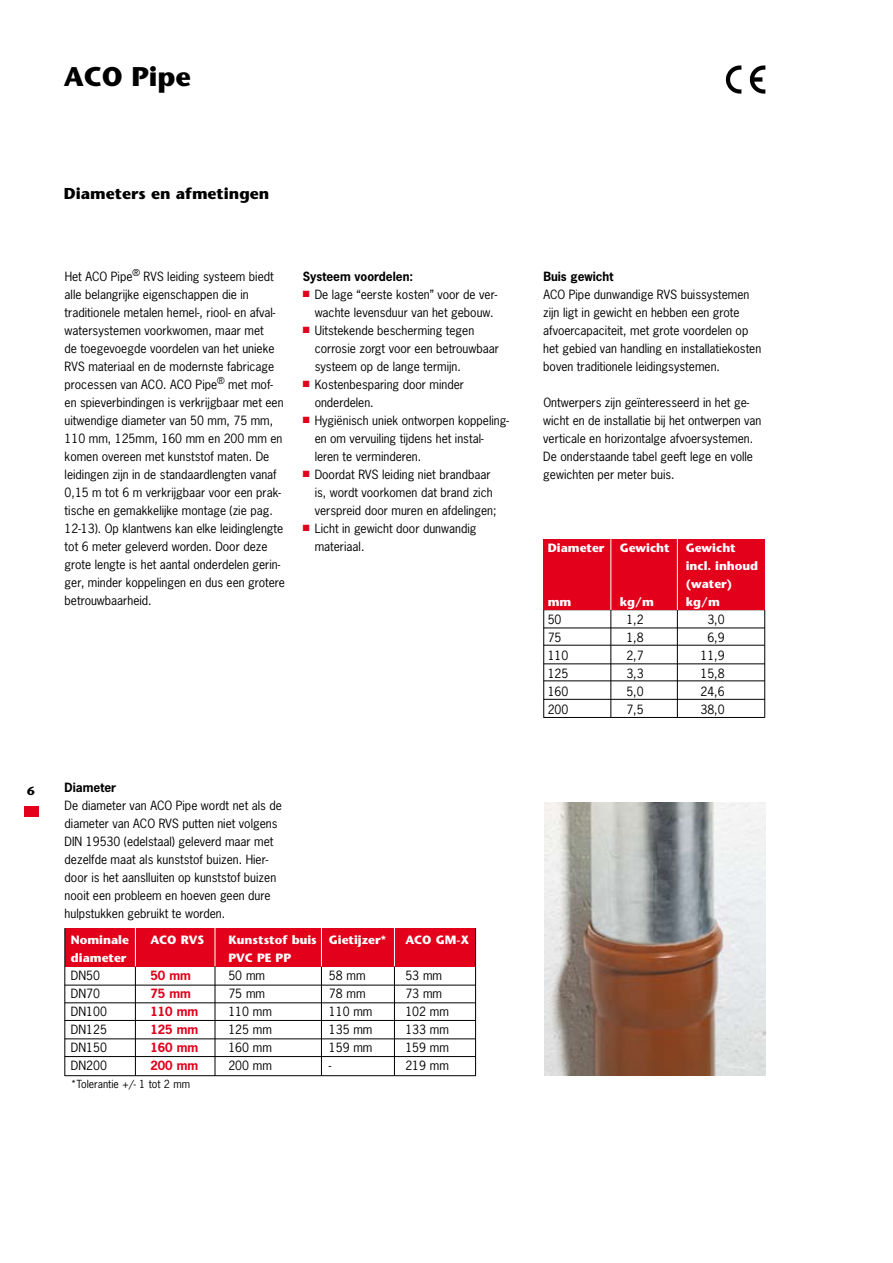
<style>
.page{position:relative;width:893px;height:1263px;background:#fff}
.page>*{position:absolute;margin:0;border:0;box-sizing:border-box;transform-origin:0 0}
.t1{font:700 27px "Stone Sans";color:#000}
.t2{font:700 15.75px "Stone Sans";color:#000}
.t3{font:12px/18px "News Gothic Std";color:#000}
.t4{font:700 12px/18px "Stone Sans";color:#fff}
.t5{font:700 12px "News Gothic Std";color:#000}
.t6{font:700 12px "News Gothic Std";color:#e2001a}
.t7{font:700 12px "Stone Sans";color:#000}
.t8{font:10.5px "News Gothic Std";color:#000}
.s1{color:#e2001a}
</style>
<div class="page">
<svg style="left:750px;top:65px;width:15px;height:29px"></svg>
<svg style="left:726px;top:65px;width:15px;height:29px"></svg>
<div style="left:65px;top:928px;width:410px;height:38px;background:#e2001a"></div>
<hr style="left:65px;top:985px;width:411px;height:1px;background:#000">
<hr style="left:543px;top:717px;width:222px;height:1px;background:#000">
<hr style="left:543px;top:699px;width:222px;height:1px;background:#000">
<hr style="left:543px;top:681px;width:222px;height:1px;background:#000">
<hr style="left:543px;top:664px;width:222px;height:1px;background:#000">
<hr style="left:543px;top:645px;width:222px;height:1px;background:#000">
<hr style="left:543px;top:628px;width:222px;height:1px;background:#000">
<hr style="left:543px;top:609px;width:222px;height:1px;background:#000">
<hr style="left:65px;top:1002px;width:411px;height:1px;background:#000">
<hr style="left:65px;top:1020px;width:411px;height:1px;background:#000">
<hr style="left:65px;top:1038px;width:411px;height:1px;background:#000">
<hr style="left:65px;top:1056px;width:411px;height:1px;background:#000">
<hr style="left:65px;top:1075px;width:411px;height:1px;background:#000">
<hr style="left:65px;top:928px;width:1px;height:148px;background:#000">
<hr style="left:475px;top:928px;width:1px;height:148px;background:#000">
<hr style="left:394px;top:966px;width:1px;height:110px;background:#000">
<hr style="left:321px;top:966px;width:1px;height:110px;background:#000">
<hr style="left:215px;top:966px;width:1px;height:110px;background:#000">
<hr style="left:135px;top:966px;width:1px;height:110px;background:#000">
<hr style="left:394px;top:927px;width:1px;height:39px;background:#fff">
<hr style="left:321px;top:927px;width:1px;height:39px;background:#fff">
<hr style="left:215px;top:927px;width:1px;height:39px;background:#fff">
<hr style="left:135px;top:927px;width:1px;height:39px;background:#fff">
<hr style="left:543px;top:610px;width:1px;height:108px;background:#000">
<hr style="left:764px;top:610px;width:1px;height:108px;background:#000">
<hr style="left:677px;top:610px;width:1px;height:108px;background:#000">
<hr style="left:611px;top:610px;width:1px;height:108px;background:#000">
<div style="left:544px;top:539px;width:221px;height:71px;background:#e2001a"></div>
<hr style="left:677px;top:537px;width:1px;height:73px;background:#fff">
<hr style="left:611px;top:537px;width:1px;height:73px;background:#fff">
<img style="left:545px;top:803px;width:220px;height:273px">
<hr style="left:24px;top:806px;width:4px;height:11px;background:#e2001a">
<hr style="left:29px;top:806px;width:4px;height:11px;background:#e2001a">
<hr style="left:35px;top:806px;width:4px;height:11px;background:#e2001a">
<h1 class="t1" style="left:64px;top:60px;width:129px">ACO Pipe</h1>
<h2 class="t2" style="left:64px;top:184px;width:207px">Diameters en afmetingen</h2>
<p class="t3" style="left:65px;top:267px;width:222px">Het ACO Pipe<sup>®</sup> RVS leiding systeem biedt alle belangrijke eigenschappen die in traditionele metalen hemel-, riool- en afval&shy;watersystemen voorkwomen, maar met<br>de toegevoegde voordelen van het unieke RVS materiaal en de modernste fabricage processen van ACO. ACO Pipe<sup>®</sup> met mof&shy;en spieverbindingen is verkrijgbaar met een uitwendige diameter van 50 mm, 75 mm, 110 mm, 125mm, 160 mm en 200 mm en komen overeen met kunststof maten. De leidingen zijn in de standaardlengten vanaf 0,15 m tot 6 m verkrijgbaar voor een prak&shy;tische en gemakkelijke montage (zie pag.<br>12-13). Op klantwens kan elke leidinglengte tot 6 meter geleverd worden. Door deze grote lengte is het aantal onderdelen gerin&shy;ger, minder koppelingen en dus een grotere betrouwbaarheid.</p>
<p class="t5" style="left:303px;top:268px;width:112px">Systeem voordelen:</p>
<p class="t3" style="left:315px;top:285px;width:184px;text-indent:-12px"><span class="s1">■</span> De lage “eerste kosten” voor de ver&shy;wachte levensduur van het gebouw.</p>
<p class="t3" style="left:315px;top:321px;width:186px;text-indent:-12px"><span class="s1">■</span> Uitstekende bescherming tegen corrosie zorgt voor een betrouwbaar systeem op de lange termijn.</p>
<p class="t3" style="left:315px;top:375px;width:151px;text-indent:-12px"><span class="s1">■</span> Kostenbesparing door minder onderdelen.</p>
<p class="t3" style="left:315px;top:411px;width:196px;text-indent:-12px"><span class="s1">■</span> Hygiënisch uniek ontworpen koppeling&shy;en om vervuiling tijdens het instal&shy;leren te verminderen.</p>
<p class="t3" style="left:315px;top:465px;width:183px;text-indent:-12px"><span class="s1">■</span> Doordat RVS leiding niet brandbaar is, wordt voorkomen dat brand zich verspreid door muren en afdelingen;</p>
<p class="t3" style="left:315px;top:519px;width:163px;text-indent:-12px"><span class="s1">■</span> Licht in gewicht door dunwandig materiaal.</p>
<p class="t7" style="left:27px;top:784px;width:9px">6</p>
<p class="t5" style="left:65px;top:779px;width:53px">Diameter</p>
<p class="t3" style="left:65px;top:796px;width:219px">De diameter van ACO Pipe wordt net als de diameter van ACO RVS putten niet volgens DIN 19530 (edelstaal) geleverd maar met dezelfde maat als kunststof buizen. Hier&shy;door is het aanslluiten op kunststof buizen nooit een probleem en hoeven geen dure hulpstukken gebruikt te worden.</p>
<p class="t4" style="left:71px;top:931px;width:60px">Nominale</p>
<p class="t4" style="left:150px;top:931px;width:55px">ACO RVS</p>
<p class="t4" style="left:228px;top:931px;width:159px">Kunststof buis Gietijzer*</p>
<p class="t4" style="left:405px;top:931px;width:66px">ACO GM-X</p>
<p class="t4" style="left:71px;top:949px;width:57px">diameter</p>
<p class="t4" style="left:228px;top:949px;width:64px">PVC PE PP</p>
<p class="t3" style="left:71px;top:966px;width:31px">DN50</p>
<p class="t6" style="left:150px;top:968px;width:42px">50 mm</p>
<p class="t3" style="left:228px;top:966px;width:38px">50 mm</p>
<p class="t3" style="left:329px;top:966px;width:38px">58 mm</p>
<p class="t3" style="left:405px;top:966px;width:38px">53 mm</p>
<p class="t3" style="left:71px;top:984px;width:31px">DN70</p>
<p class="t6" style="left:150px;top:986px;width:42px">75 mm</p>
<p class="t3" style="left:228px;top:984px;width:38px">75 mm</p>
<p class="t3" style="left:329px;top:984px;width:38px">78 mm</p>
<p class="t3" style="left:405px;top:984px;width:38px">73 mm</p>
<p class="t3" style="left:71px;top:1002px;width:38px">DN100</p>
<p class="t6" style="left:150px;top:1004px;width:49px">110 mm</p>
<p class="t3" style="left:228px;top:1002px;width:45px">110 mm</p>
<p class="t3" style="left:329px;top:1002px;width:45px">110 mm</p>
<p class="t3" style="left:405px;top:1002px;width:45px">102 mm</p>
<p class="t3" style="left:71px;top:1020px;width:38px">DN125</p>
<p class="t6" style="left:150px;top:1022px;width:49px">125 mm</p>
<p class="t3" style="left:228px;top:1020px;width:45px">125 mm</p>
<p class="t3" style="left:329px;top:1020px;width:45px">135 mm</p>
<p class="t3" style="left:405px;top:1020px;width:45px">133 mm</p>
<p class="t3" style="left:71px;top:1038px;width:38px">DN150</p>
<p class="t6" style="left:150px;top:1040px;width:49px">160 mm</p>
<p class="t3" style="left:228px;top:1038px;width:45px">160 mm</p>
<p class="t3" style="left:329px;top:1038px;width:45px">159 mm</p>
<p class="t3" style="left:405px;top:1038px;width:45px">159 mm</p>
<p class="t3" style="left:71px;top:1056px;width:38px">DN200</p>
<p class="t6" style="left:150px;top:1058px;width:49px">200 mm</p>
<p class="t3" style="left:228px;top:1056px;width:45px">200 mm</p>
<p class="t3" style="left:329px;top:1056px;width:4px">-</p>
<p class="t3" style="left:405px;top:1056px;width:45px">219 mm</p>
<p class="t8" style="left:71px;top:1077px;width:121px">*Tolerantie +/- 1 tot 2 mm</p>
<p class="t5" style="left:543px;top:268px;width:72px">Buis gewicht</p>
<p class="t3" style="left:543px;top:285px;width:220px">ACO Pipe dunwandige RVS buissystemen zijn ligt in gewicht en hebben een grote afvoercapaciteit, met grote voordelen op het gebied van handling en installatiekosten boven traditionele leidingsystemen.</p>
<p class="t3" style="left:543px;top:393px;width:220px">Ontwerpers zijn geïnteresseerd in het ge&shy;wicht en de installatie bij het ontwerpen van verticale en horizontalge afvoersystemen.<br>De onderstaande tabel geeft lege en volle gewichten per meter buis.</p>
<p class="t4" style="left:548px;top:539px;width:58px">Diameter</p>
<p class="t4" style="left:620px;top:539px;width:52px">Gewicht</p>
<p class="t4" style="left:686px;top:539px;width:74px">Gewicht incl. inhoud (water)</p>
<p class="t4" style="left:548px;top:593px;width:25px">mm</p>
<p class="t4" style="left:620px;top:593px;width:36px">kg/m</p>
<p class="t4" style="left:686px;top:593px;width:36px">kg/m</p>
<p class="t3" style="left:548px;top:610px;width:15px">50</p>
<p class="t3" style="left:626px;top:610px;width:19px">1,2</p>
<p class="t3" style="left:707px;top:610px;width:19px">3,0</p>
<p class="t3" style="left:548px;top:628px;width:15px">75</p>
<p class="t3" style="left:626px;top:628px;width:19px">1,8</p>
<p class="t3" style="left:707px;top:628px;width:19px">6,9</p>
<p class="t3" style="left:548px;top:646px;width:22px">110</p>
<p class="t3" style="left:626px;top:646px;width:19px">2,7</p>
<p class="t3" style="left:700px;top:646px;width:26px">11,9</p>
<p class="t3" style="left:548px;top:664px;width:22px">125</p>
<p class="t3" style="left:626px;top:664px;width:19px">3,3</p>
<p class="t3" style="left:700px;top:664px;width:26px">15,8</p>
<p class="t3" style="left:548px;top:682px;width:22px">160</p>
<p class="t3" style="left:626px;top:682px;width:19px">5,0</p>
<p class="t3" style="left:700px;top:682px;width:26px">24,6</p>
<p class="t3" style="left:548px;top:700px;width:22px">200</p>
<p class="t3" style="left:626px;top:700px;width:19px">7,5</p>
<p class="t3" style="left:700px;top:700px;width:26px">38,0</p>
</div>
